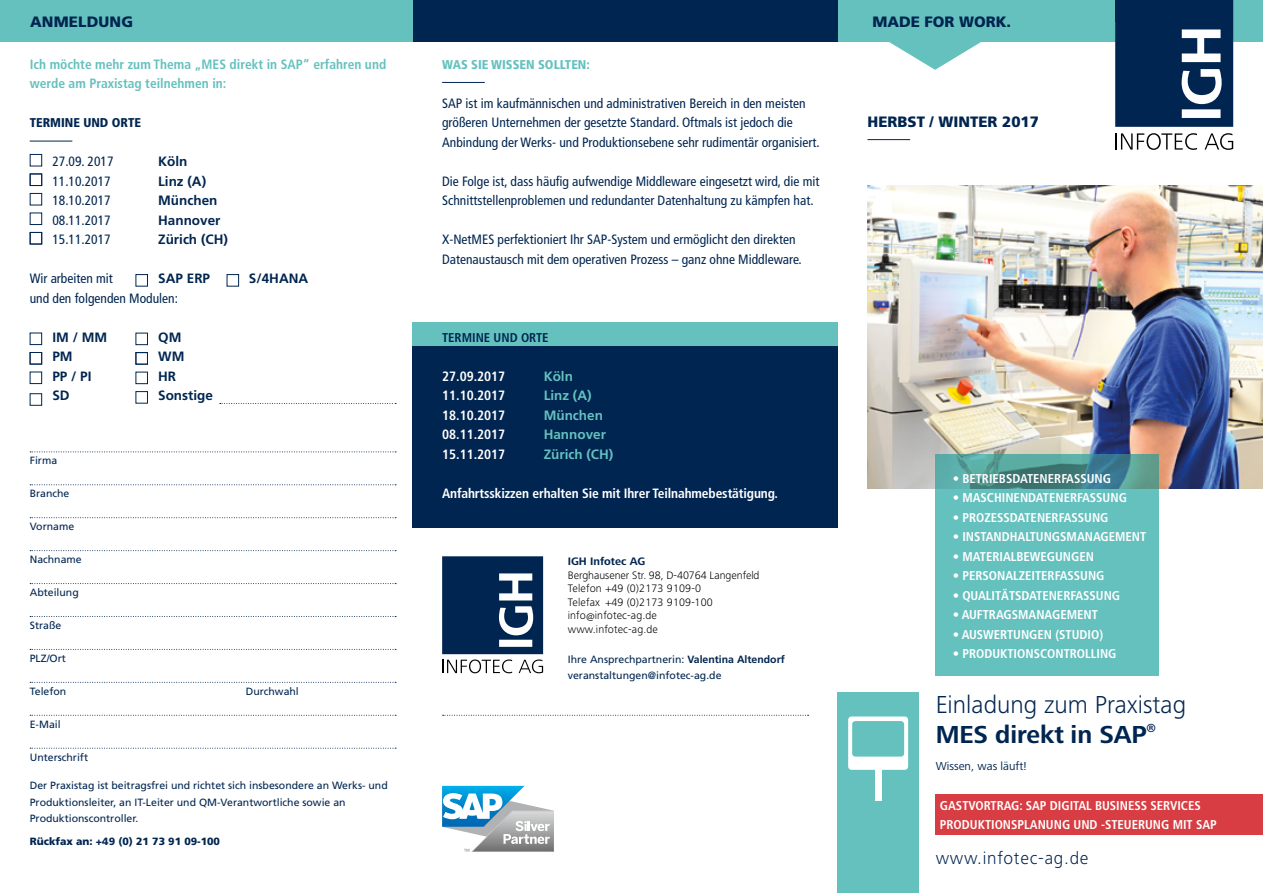
<style>
.page{position:relative;width:1263px;height:893px;background:#fff}
.page>*{position:absolute;margin:0;border:0;box-sizing:border-box;transform-origin:0 0}
.t1{font:300 25.5px/30.6px "Frutiger Next LT";color:#002550}
.t2{font:300 18px "Frutiger Next LT";letter-spacing:.04em;color:#002550}
.t3{font:900 15px "Frutiger";color:#002550}
.t4{font:condensed 13.5px/19.5px "Frutiger";color:#002550}
.t5{font:700 condensed 13.5px/19.5px "Frutiger";letter-spacing:-.01em;color:#fff;text-align:justify}
.t6{font:700 13.5px/19.5px "Frutiger";color:#002550}
.t7{font:700 condensed 13.5px/19.5px "Frutiger";color:#65c1be}
.t8{font:700 13.5px/19.5px "Frutiger";color:#65c1be}
.t9{font:700 condensed 12.75px/19.5px "Frutiger";color:#fff}
.t10{font:900 condensed 12.75px "Frutiger";color:#65c1be}
.t11{font:700 condensed 12.75px "Frutiger";color:#002550}
.t12{font:900 condensed 12.75px "Frutiger";color:#002550}
.t13{font:12px "Frutiger Next LT";color:#002550}
.t14{font:300 11.25px/13.5px "Frutiger Next LT";letter-spacing:.01em;color:#000}
.t15{font:700 11.25px "Frutiger Next LT";color:#002550}
.t16{font:10.5px/16.5px "Frutiger";color:#002550}
.t17{font:900 10.5px "Frutiger";color:#002550}
.s1{font-weight:700}
</style>
<div class="page">
<svg style="left:860px;top:41px;width:150px;height:29px"></svg>
<div style="left:838px;top:0;width:336px;height:41px;background:#65c1be"></div>
<div style="left:412px;top:0;width:426px;height:41px;background:#002550"></div>
<div style="left:1233px;top:0;width:30px;height:41px;background:#65c1be"></div>
<img style="left:867px;top:186px;width:396px;height:302px">
<svg style="left:1115px;top:0;width:118px;height:127px;background:#1f3f65"></svg>
<svg style="left:1115px;top:133px;width:82px;height:17px"></svg>
<svg style="left:1204px;top:133px;width:29px;height:17px"></svg>
<div style="left:838px;top:693px;width:81px;height:200px;background:#65c1be"></div>
<div style="left:412px;top:346px;width:426px;height:181px;background:#002550"></div>
<svg style="left:936px;top:454px;width:223px;height:221px;background:#61b9b6"></svg>
<div style="left:412px;top:322px;width:426px;height:24px;background:#65c1be"></div>
<div style="left:936px;top:794px;width:327px;height:41px;background:#d73d42"></div>
<svg style="left:30px;top:451px;width:366px;height:1px"></svg>
<svg style="left:220px;top:403px;width:176px;height:1px"></svg>
<svg style="left:30px;top:484px;width:366px;height:1px"></svg>
<svg style="left:30px;top:517px;width:366px;height:1px"></svg>
<svg style="left:30px;top:550px;width:366px;height:1px"></svg>
<svg style="left:30px;top:583px;width:366px;height:1px"></svg>
<svg style="left:30px;top:616px;width:366px;height:1px"></svg>
<svg style="left:30px;top:649px;width:366px;height:1px"></svg>
<svg style="left:30px;top:682px;width:366px;height:1px"></svg>
<svg style="left:30px;top:715px;width:366px;height:1px"></svg>
<svg style="left:443px;top:715px;width:365px;height:1px"></svg>
<svg style="left:30px;top:748px;width:366px;height:1px"></svg>
<div style="left:136px;top:274px;width:12px;height:13px;border:1px solid #002550"></div>
<div style="left:30px;top:154px;width:12px;height:12px;border:1px solid #002550"></div>
<div style="left:30px;top:213px;width:12px;height:12px;border:1px solid #002550"></div>
<div style="left:30px;top:333px;width:12px;height:12px;border:1px solid #002550"></div>
<div style="left:136px;top:333px;width:12px;height:12px;border:1px solid #002550"></div>
<div style="left:30px;top:174px;width:12px;height:12px;border:1px solid #002550"></div>
<div style="left:30px;top:232px;width:12px;height:12px;border:1px solid #002550"></div>
<div style="left:30px;top:352px;width:12px;height:12px;border:1px solid #002550"></div>
<div style="left:136px;top:352px;width:12px;height:13px;border:1px solid #002550"></div>
<div style="left:30px;top:193px;width:12px;height:12px;border:1px solid #002550"></div>
<div style="left:30px;top:372px;width:12px;height:12px;border:1px solid #002550"></div>
<div style="left:136px;top:372px;width:12px;height:12px;border:1px solid #002550"></div>
<div style="left:30px;top:393px;width:12px;height:13px;border:1px solid #002550"></div>
<div style="left:136px;top:391px;width:12px;height:13px;border:1px solid #002550"></div>
<div style="left:227px;top:274px;width:12px;height:13px;border:1px solid #002550"></div>
<div style="left:0;top:0;width:412px;height:41px;background:#65c1be"></div>
<hr style="left:442px;top:82px;width:43px;height:1px;background:#002550">
<hr style="left:867px;top:139px;width:43px;height:1px;background:#002550">
<hr style="left:30px;top:141px;width:42px;height:1px;background:#002550">
<svg style="left:442px;top:556px;width:101px;height:117px"></svg>
<svg style="left:442px;top:786px;width:112px;height:66px"></svg>
<div style="left:848px;top:716px;width:60px;height:54px;background:#fff;border-radius:3px"></div>
<div style="left:852px;top:721px;width:52px;height:36px;background:#65c1be;border-radius:3px"></div>
<div style="left:875px;top:766px;width:6px;height:35px;background:#fff"></div>
<p class="t3" style="left:30px;top:13px;width:104px">ANMELDUNG</p>
<p class="t7" style="left:30px;top:54px;width:358px">Ich möchte mehr zum Thema „MES direkt in SAP“ erfahren und werde am Praxistag teilnehmen in:</p>
<p class="t12" style="left:30px;top:115px;width:113px">TERMINE UND ORTE</p>
<p class="t4" style="left:52px;top:152px;width:63px">27.09. 2017<br>11.10.2017<br>18.10.2017<br>08.11.2017<br>15.11.2017</p>
<p class="t6" style="left:158px;top:152px;width:71px">Köln<br>Linz (A)<br>München<br>Hannover<br>Zürich (CH)</p>
<p class="t4" style="left:30px;top:269px;width:85px">Wir arbeiten mit</p>
<p class="t6" style="left:158px;top:269px;width:53px">SAP ERP</p>
<p class="t6" style="left:249px;top:269px;width:61px">S/4HANA</p>
<p class="t4" style="left:30px;top:288px;width:150px">und den folgenden Modulen:</p>
<p class="t6" style="left:52px;top:327px;width:56px">IM / MM<br>PM<br>PP / PI<br>SD</p>
<p class="t6" style="left:158px;top:327px;width:56px">QM<br>WM<br>HR<br>Sonstige</p>
<p class="t16" style="left:30px;top:452px;width:29px">Firma</p>
<p class="t16" style="left:30px;top:485px;width:41px">Branche</p>
<p class="t16" style="left:30px;top:518px;width:46px">Vorname</p>
<p class="t16" style="left:30px;top:551px;width:53px">Nachname</p>
<p class="t16" style="left:30px;top:584px;width:51px">Abteilung</p>
<p class="t16" style="left:30px;top:617px;width:33px">Straße</p>
<p class="t16" style="left:30px;top:650px;width:38px">PLZ/Ort</p>
<p class="t16" style="left:30px;top:683px;width:38px">Telefon</p>
<p class="t16" style="left:246px;top:683px;width:55px">Durchwahl</p>
<p class="t16" style="left:30px;top:716px;width:32px">E-Mail</p>
<p class="t16" style="left:30px;top:749px;width:60px">Unterschrift</p>
<p class="t16" style="left:30px;top:777px;width:359px">Der Praxistag ist beitragsfrei und richtet sich insbesondere an Werks- und<br>Produktionsleiter, an IT-Leiter und QM-Verantwortliche sowie an<br>Produktionscontroller.</p>
<p class="t17" style="left:30px;top:835px;width:192px">Rückfax an: +49 (0) 21 73 91 09-100</p>
<p class="t10" style="left:442px;top:57px;width:149px">WAS SIE WISSEN SOLLTEN:</p>
<p class="t4" style="left:442px;top:93px;width:379px">SAP ist im kaufmännischen und administrativen Bereich in den meisten größeren Unternehmen der gesetzte Standard. Oftmals ist jedoch die<br>Anbindung der Werks- und Produktionsebene sehr rudimentär organisiert.</p>
<p class="t4" style="left:442px;top:171px;width:379px">Die Folge ist, dass häufig aufwendige Middleware eingesetzt wird, die mit<br>Schnittstellenproblemen und redundanter Datenhaltung zu kämpfen hat.</p>
<p class="t4" style="left:442px;top:230px;width:361px">X-NetMES perfektioniert Ihr SAP-System und ermöglicht den direkten<br>Datenaustausch mit dem operativen Prozess – ganz ohne Middleware.</p>
<p class="t11" style="left:442px;top:330px;width:108px">TERMINE UND ORTE</p>
<p class="t5" style="left:442px;top:366px;width:65px">27.09.2017<br>11.10.2017<br>18.10.2017<br>08.11.2017<br>15.11.2017</p>
<p class="t8" style="left:544px;top:366px;width:71px">Köln<br>Linz (A)<br>München<br>Hannover<br>Zürich (CH)</p>
<p class="t5" style="left:442px;top:483px;width:337px">Anfahrtsskizzen erhalten Sie mit Ihrer Teilnahmebestätigung.</p>
<p class="t15" style="left:568px;top:555px;width:79px">IGH Infotec AG</p>
<p class="t14" style="left:568px;top:568px;width:193px">Berghausener Str. 98, D-40764 Langenfeld<br>Telefon +49 (0)2173 9109-0<br>Telefax +49 (0)2173 9109-100 info@infotec-ag.de<br>www.infotec-ag.de</p>
<p class="t16" style="left:568px;top:650px;width:219px">Ihre Ansprechpartnerin: <span class="s1">Valentina Altendorf </span>veranstaltungen@infotec-ag.de</p>
<p class="t3" style="left:872px;top:13px;width:140px">MADE FOR WORK.</p>
<p class="t3" style="left:867px;top:113px;width:173px">HERBST / WINTER 2017</p>
<p class="t9" style="left:953px;top:468px;width:160px">• BETRIEBSDATENERFASSUNG</p>
<p class="t9" style="left:953px;top:488px;width:176px">• MASCHINENDATENERFASSUNG</p>
<p class="t9" style="left:953px;top:507px;width:157px">• PROZESSDATENERFASSUNG</p>
<p class="t9" style="left:953px;top:527px;width:195px">• INSTANDHALTUNGSMANAGEMENT</p>
<p class="t9" style="left:953px;top:546px;width:143px">• MATERIALBEWEGUNGEN</p>
<p class="t9" style="left:953px;top:566px;width:153px">• PERSONALZEITERFASSUNG</p>
<p class="t9" style="left:953px;top:585px;width:169px">• QUALITÄTSDATENERFASSUNG</p>
<p class="t9" style="left:953px;top:605px;width:147px">• AUFTRAGSMANAGEMENT</p>
<p class="t9" style="left:953px;top:624px;width:152px">• AUSWERTUNGEN (STUDIO)</p>
<p class="t9" style="left:953px;top:644px;width:165px">• PRODUKTIONSCONTROLLING</p>
<h1 class="t1" style="left:936px;top:689px;width:252px">Einladung zum Praxistag<br><span class="s1">MES direkt in SAP</span><sup>®</sup></h1>
<p class="t13" style="left:936px;top:760px;width:92px">Wissen, was läuft!</p>
<p class="t9" style="left:940px;top:796px;width:278px">GASTVORTRAG: SAP DIGITAL BUSINESS SERVICES<br>PRODUKTIONSPLANUNG UND -STEUERUNG MIT SAP</p>
<h2 class="t2" style="left:936px;top:848px;width:154px">www.infotec-ag.de</h2>
</div>
